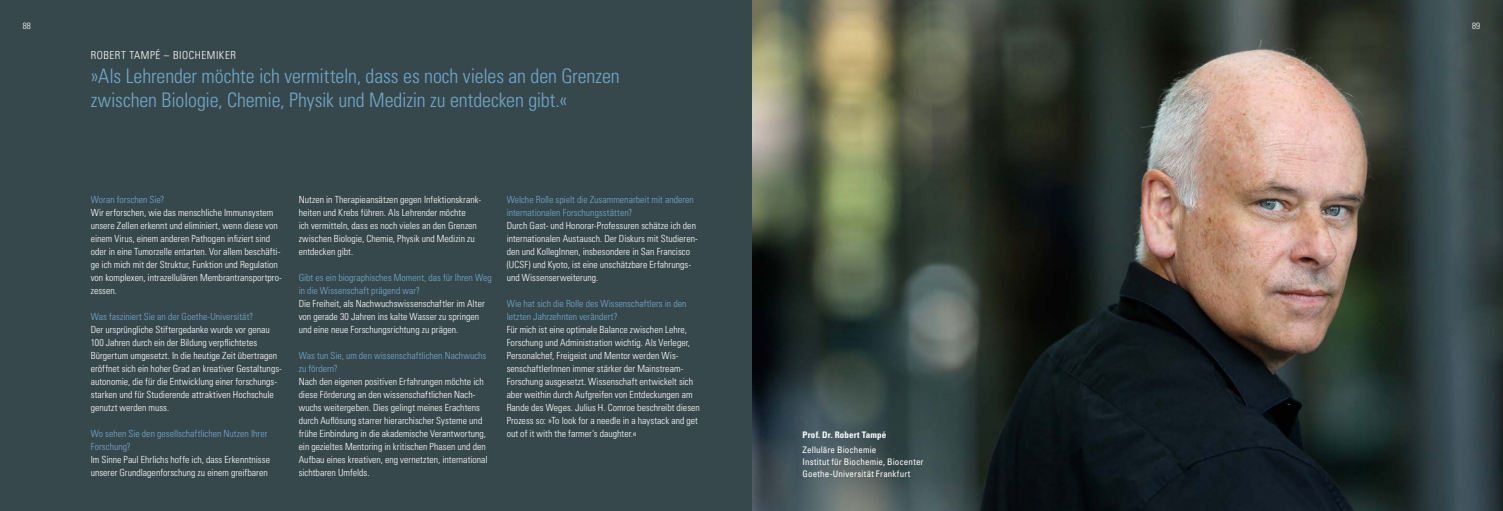
<style>
.page{position:relative;width:1503px;height:511px;background:#fff}
.page>*{position:absolute;margin:0;border:0;box-sizing:border-box;transform-origin:0 0}
.t1{font:300 condensed 20px/24px "Univers LT Std";letter-spacing:-.005em;color:#71a7c9}
.t2{font:300 condensed 11px "Univers LT Std";letter-spacing:.05em;color:#fff}
.t3{font:300 condensed 9.8px/13px "Univers LT Std";color:#fff}
.t4{font:300 condensed 9.8px/13px "Univers LT Std";color:#71a7c9}
.t5{font:condensed 9px/12px "Univers LT Std";letter-spacing:.015em;color:#fff}
.t6{font:700 condensed 9px "Univers LT Std";letter-spacing:.015em;color:#fff}
.t7{font:300 condensed 9px "Univers LT Std";color:#fff}
</style>
<div class="page">
<img style="left:751px;top:0;width:751px;height:510px">
<div style="left:0;top:0;width:751px;height:510px;background:#37484d"></div>
<p class="t7" style="left:23px;top:21px;width:10px">88</p>
<p class="t7" style="left:1471px;top:21px;width:10px">89</p>
<p class="t2" style="left:91px;top:49px;width:147px">ROBERT TAMPÉ – BIOCHEMIKER</p>
<h1 class="t1" style="left:91px;top:64px;width:530px">»Als Lehrender möchte ich vermitteln, dass es noch vieles an den Grenzen zwischen Biologie, Chemie, Physik und Medizin zu entdecken gibt.«</h1>
<p class="t4" style="left:91px;top:193px;width:75px">Woran forschen Sie?</p>
<p class="t3" style="left:91px;top:206px;width:193px">Wir erforschen, wie das menschliche Immunsystem unsere Zellen erkennt und eliminiert, wenn diese von einem Virus, einem anderen Pathogen infiziert sind oder in eine Tumorzelle entarten. Vor allem beschäfti&shy;ge ich mich mit der Struktur, Funktion und Regulation von komplexen, intrazellulären Membrantransportpro&shy;zessen.</p>
<p class="t4" style="left:91px;top:310px;width:164px">Was fasziniert Sie an der Goethe-Universität?</p>
<p class="t3" style="left:91px;top:323px;width:193px">Der ursprüngliche Stiftergedanke wurde vor genau 100 Jahren durch ein der Bildung verpflichtetes Bürgertum umgesetzt. In die heutige Zeit übertragen eröffnet sich ein hoher Grad an kreativer Gestaltungs&shy;autonomie, die für die Entwicklung einer forschungs&shy;starken und für Studierende attraktiven Hochschule genutzt werden muss.</p>
<p class="t4" style="left:91px;top:427px;width:178px">Wo sehen Sie den gesellschaftlichen Nutzen Ihrer<br>Forschung?</p>
<p class="t3" style="left:91px;top:453px;width:181px">Im Sinne Paul Ehrlichs hoffe ich, dass Erkenntnisse unserer Grundlagenforschung zu einem greifbaren</p>
<p class="t3" style="left:299px;top:193px;width:184px">Nutzen in Therapieansätzen gegen Infektionskrank&shy;heiten und Krebs führen. Als Lehrender möchte<br>ich vermitteln, dass es noch vieles an den Grenzen zwischen Biologie, Chemie, Physik und Medizin zu entdecken gibt.</p>
<p class="t4" style="left:299px;top:271px;width:195px">Gibt es ein biographisches Moment, das für Ihren Weg in die Wissenschaft prägend war?</p>
<p class="t3" style="left:299px;top:297px;width:187px">Die Freiheit, als Nachwuchswissenschaftler im Alter von gerade 30 Jahren ins kalte Wasser zu springen und eine neue Forschungsrichtung zu prägen.</p>
<p class="t4" style="left:299px;top:349px;width:189px">Was tun Sie, um den wissenschaftlichen Nachwuchs zu fördern?</p>
<p class="t3" style="left:299px;top:375px;width:190px">Nach den eigenen positiven Erfahrungen möchte ich diese Förderung an den wissenschaftlichen Nach&shy;wuchs weitergeben. Dies gelingt meines Erachtens durch Auflösung starrer hierarchischer Systeme und frühe Einbindung in die akademische Verantwortung, ein gezieltes Mentoring in kritischen Phasen und den Aufbau eines kreativen, eng vernetzten, international sichtbaren Umfelds.</p>
<p class="t4" style="left:506px;top:193px;width:189px">Welche Rolle spielt die Zusammenarbeit mit anderen internationalen Forschungsstätten?</p>
<p class="t3" style="left:506px;top:219px;width:193px">Durch Gast- und Honorar-Professuren schätze ich den internationalen Austausch. Der Diskurs mit Studieren&shy;den und KollegInnen, insbesondere in San Francisco (UCSF) und Kyoto, ist eine unschätzbare Erfahrungs&shy;und Wissenserweiterung.</p>
<p class="t4" style="left:506px;top:297px;width:181px">Wie hat sich die Rolle des Wissenschaftlers in den letzten Jahrzehnten verändert?</p>
<p class="t3" style="left:506px;top:323px;width:195px">Für mich ist eine optimale Balance zwischen Lehre, Forschung und Administration wichtig. Als Verleger, Personalchef, Freigeist und Mentor werden Wis&shy;senschaftlerInnen immer stärker der Mainstream-Forschung ausgesetzt. Wissenschaft entwickelt sich aber weithin durch Aufgreifen von Entdeckungen am Rande des Weges. Julius H. Comroe beschreibt diesen Prozess so: »To look for a needle in a haystack and get out of it with the farmer‘s daughter.«</p>
<p class="t6" style="left:802px;top:429px;width:85px">Prof. Dr. Robert Tampé</p>
<p class="t5" style="left:802px;top:443px;width:123px">Zelluläre Biochemie<br>Institut für Biochemie, Biocenter<br>Goethe-Universität Frankfurt</p>
</div>
